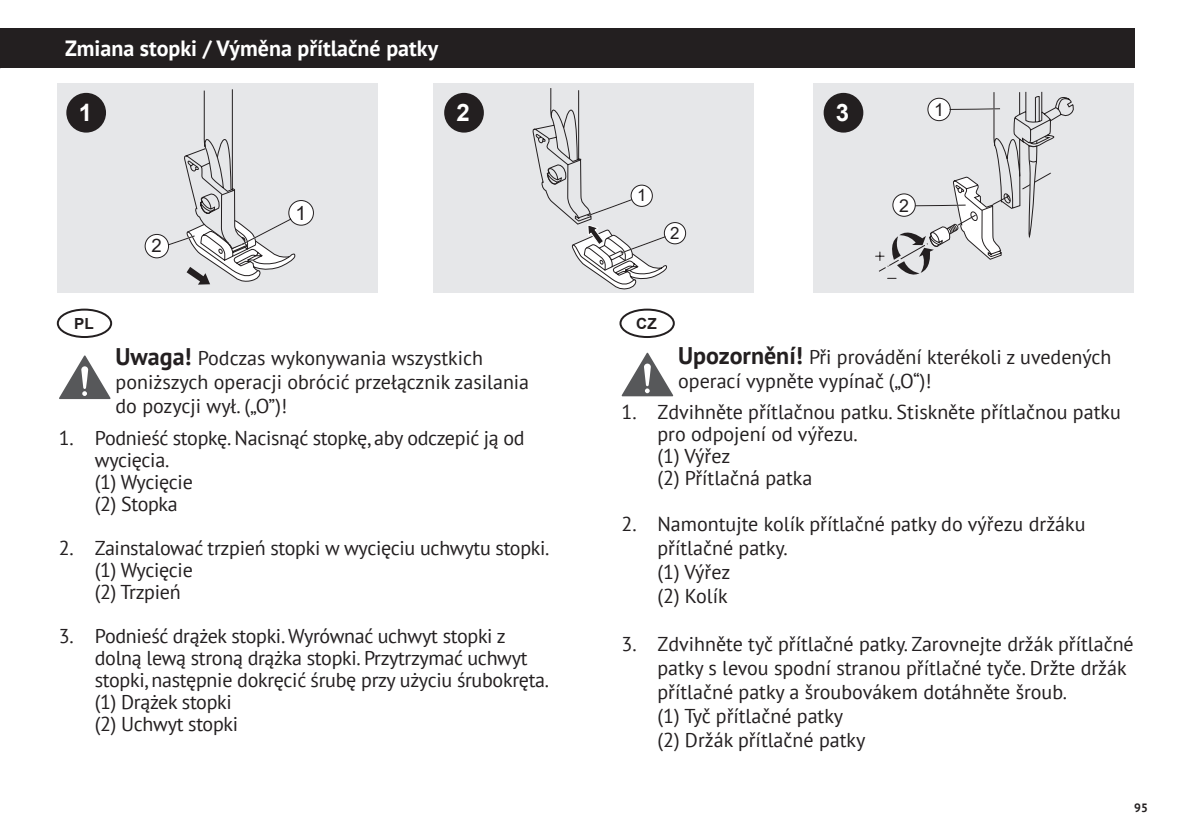
<style>
.page{position:relative;width:1191px;height:840px;background:#fff}
.page>*{position:absolute;margin:0;border:0;box-sizing:border-box;transform-origin:0 0}
.t1{font:700 24px "Arial";color:#fff}
.t2{font:700 22px "PT Sans";color:#fff}
.t3{font:20px/22px "PT Sans";color:#231f20}
.t4{font:19.6px "Arial";color:#231f20}
.t5{font:18.6px "Arial";color:#231f20}
.t6{font:17.8px "Arial";color:#231f20}
.t7{font:16.8px "Arial";color:#231f20}
.t8{font:700 15.4px "Arial";color:#231f20}
.t9{font:700 12px "PT Sans";color:#231f20}
.s1{font-weight:700;font-size:24px}
</style>
<div class="page">
<div style="left:0;top:28px;width:1134px;height:40px;background:#231f20"></div>
<div style="left:57px;top:308px;width:55px;height:30px;border:2px solid #231f20;border-radius:50%"></div>
<div style="left:619px;top:308px;width:56px;height:30px;border:2px solid #231f20;border-radius:50%"></div>
<svg style="left:59px;top:355px;width:52px;height:44px"></svg>
<svg style="left:621px;top:352px;width:52px;height:44px"></svg>
<div style="left:57px;top:83px;width:320px;height:210px;background:#e6e7e9"></div>
<svg style="left:144px;top:89px;width:170px;height:195px"></svg>
<div style="left:434px;top:83px;width:320px;height:210px;background:#e6e7e9"></div>
<div style="left:664px;top:222px;width:21px;height:22px;background:#fff;border-radius:50%"></div>
<div style="left:664px;top:222px;width:22px;height:22px;border:1px solid #231f20;border-radius:50%"></div>
<svg style="left:532px;top:88px;width:135px;height:201px"></svg>
<div style="left:813px;top:83px;width:321px;height:210px;background:#e6e7e9"></div>
<svg style="left:875px;top:91px;width:199px;height:188px"></svg>
<div style="left:892px;top:193px;width:23px;height:24px;border:1px solid #231f20;border-radius:50%"></div>
<div style="left:66px;top:93px;width:40px;height:39px;background:#231f20;border-radius:50%"></div>
<div style="left:444px;top:93px;width:40px;height:39px;background:#231f20;border-radius:50%"></div>
<div style="left:823px;top:93px;width:40px;height:39px;background:#231f20;border-radius:50%"></div>
<p class="t2" style="left:65px;top:34px;width:375px">Zmiana stopki / Výměna přítlačné patky</p>
<p class="t1" style="left:79px;top:96px;width:15px">1</p>
<p class="t1" style="left:456px;top:96px;width:15px">2</p>
<p class="t1" style="left:836px;top:96px;width:15px">3</p>
<p class="t5" style="left:152px;top:233px;width:12px">2</p>
<p class="t4" style="left:295px;top:200px;width:12px">1</p>
<p class="t7" style="left:637px;top:184px;width:11px">1</p>
<p class="t7" style="left:670px;top:221px;width:11px">2</p>
<p class="t6" style="left:934px;top:97px;width:11px">1</p>
<p class="t6" style="left:899px;top:193px;width:11px">2</p>
<p class="t8" style="left:74px;top:312px;width:21px">PL</p>
<p class="t8" style="left:636px;top:312px;width:22px">CZ</p>
<p class="t3" style="left:115px;top:345px;width:415px;line-height:24px"><span class="s1">Uwaga!</span> Podczas wykonywania wszystkich poniższych operacji obrócić przełącznik zasilania do pozycji wył. („O”)!</p>
<p class="t3" style="left:95px;top:426px;width:431px;text-indent:-36px">1. Podnieść stopkę. Nacisnąć stopkę, aby odczepić ją od wycięcia.<br>(1) Wycięcie<br>(2) Stopka</p>
<p class="t3" style="left:59px;top:536px;width:492px">2. Zainstalować trzpień stopki w wycięciu uchwytu stopki.</p>
<p class="t3" style="left:95px;top:558px;width:99px">(1) Wycięcie</p>
<p class="t3" style="left:95px;top:580px;width:87px">(2) Trzpień</p>
<p class="t3" style="left:95px;top:624px;width:456px;text-indent:-36px">3. Podnieść drążek stopki. Wyrównać uchwyt stopki z dolną lewą stroną drążka stopki. Przytrzymać uchwyt stopki, następnie dokręcić śrubę przy użyciu śrubokręta.</p>
<p class="t3" style="left:95px;top:690px;width:138px">(1) Drążek stopki</p>
<p class="t3" style="left:95px;top:712px;width:145px">(2) Uchwyt stopki</p>
<p class="t3" style="left:678px;top:344px;width:435px;line-height:24px"><span class="s1">Upozornění!</span> Při provádění kterékoli z uvedených operací vypněte vypínač („O“)!</p>
<p class="t3" style="left:657px;top:400px;width:465px;text-indent:-36px">1. Zdvihněte přítlačnou patku. Stiskněte přítlačnou patku pro odpojení od výřezu.<br>(1) Výřez<br>(2) Přítlačná patka</p>
<p class="t3" style="left:657px;top:511px;width:429px;line-height:24px;text-indent:-36px">2. Namontujte kolík přítlačné patky do výřezu držáku přítlačné patky.</p>
<p class="t3" style="left:657px;top:560px;width:74px">(1) Výřez</p>
<p class="t3" style="left:657px;top:584px;width:72px">(2) Kolík</p>
<p class="t3" style="left:657px;top:631px;width:478px;line-height:24px;text-indent:-36px">3. Zdvihněte tyč přítlačné patky. Zarovnejte držák přítlačné patky s levou spodní stranou přítlačné tyče. Držte držák přítlačné patky a šroubovákem dotáhněte šroub.<br>(1) Tyč přítlačné patky</p>
<p class="t3" style="left:657px;top:728px;width:209px">(2) Držák přítlačné patky</p>
<p class="t9" style="left:1134px;top:799px;width:15px">95</p>
</div>
